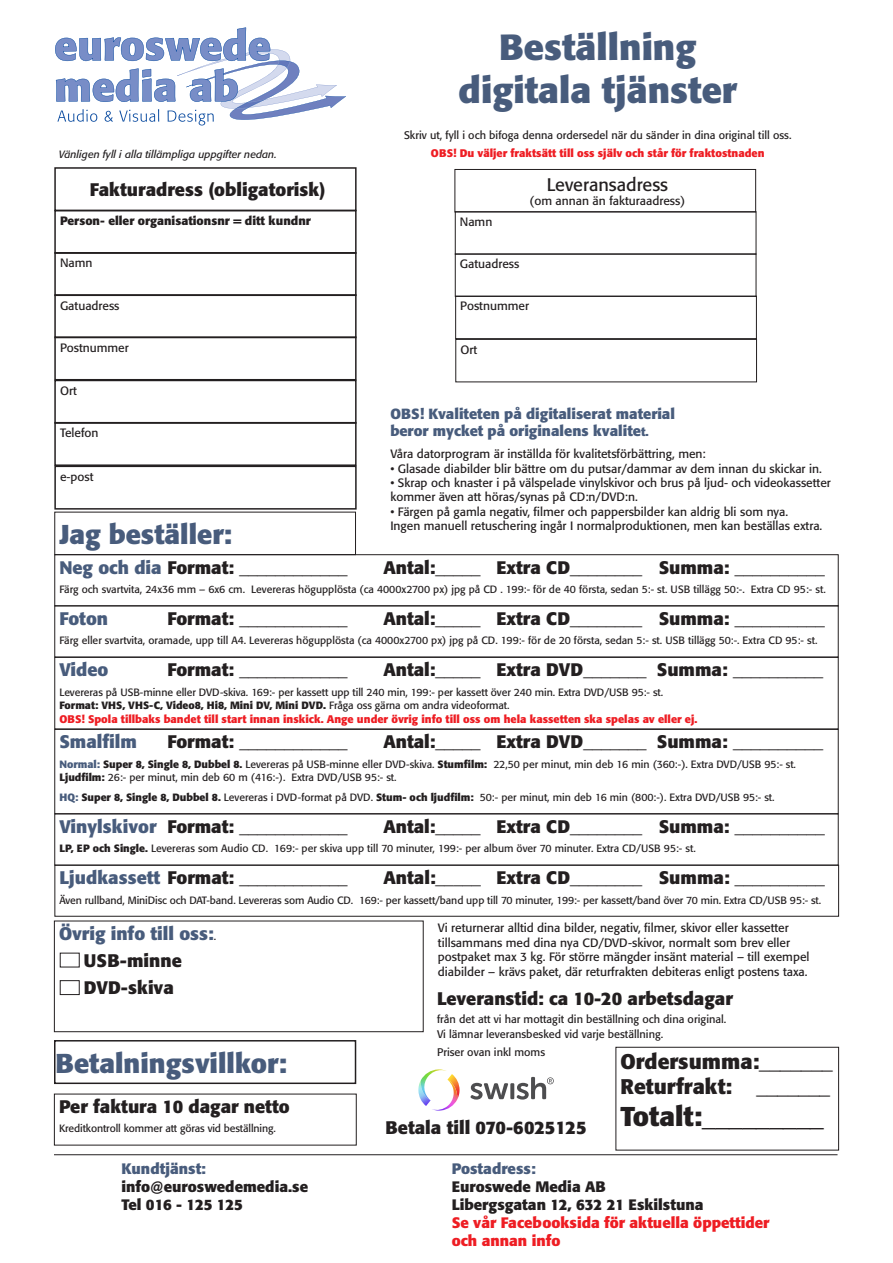
<style>
.page{position:relative;width:893px;height:1263px;background:#fff}
.page>*{position:absolute;margin:0;border:0;box-sizing:border-box;transform-origin:0 0}
.t1{font:700 36px "Formata";color:#485c7c}
.t2{font:700 27px "Formata";color:#485c7c}
.t3{font:700 27px "Formata";color:#231f20}
.t4{font:700 21px "Formata";color:#231f20}
.t5{font:700 18px "Formata";color:#231f20}
.t6{font:700 18px "Formata";color:#485c7c}
.t7{font:18px "Formata";color:#231f20}
.t8{font:700 15px "Formata";color:#231f20}
.t9{font:700 15px "Formata";color:#ee1d23}
.t10{font:700 15px "Formata";color:#485c7c}
.t11{font:700 14.55px "Formata";color:#485c7c}
.t12{font:12px/14.4px "Formata";color:#231f20}
.t13{font:700 12px "Formata";color:#231f20}
.t14{font:10.95px "Formata";color:#231f20}
.t15{font:700 10.95px "Formata";color:#ee1d23}
.t16{font:10.5px "Formata";color:#231f20}
.t17{font:700 10.5px "Formata";color:#231f20}
.t18{font:italic 10.5px "Formata";color:#231f20}
.s1{font-size:12px}
.s2{color:#485c7c}
.s3{font-size:10.95px}
.s4{font-weight:400}
.s5{font-weight:700;color:#485c7c}
.s6{font-weight:700}
.s7{font-weight:400;font-size:10.5px;color:#231f20}
</style>
<div class="page">
<svg style="left:55px;top:27px;width:291px;height:98px"></svg>
<div style="left:54px;top:167px;width:303px;height:44px;border:2px solid #231f20"></div>
<div style="left:54px;top:1040px;width:302px;height:44px;border:2px solid #231f20"></div>
<div style="left:454px;top:169px;width:302px;height:43px;border:1px solid #231f20"></div>
<div style="left:54px;top:422px;width:303px;height:44px;border:2px solid #231f20"></div>
<div style="left:54px;top:252px;width:303px;height:44px;border:2px solid #231f20"></div>
<div style="left:455px;top:211px;width:301px;height:44px;border:1px solid #231f20"></div>
<div style="left:54px;top:380px;width:303px;height:44px;border:2px solid #231f20"></div>
<div style="left:455px;top:339px;width:302px;height:43px;border:1px solid #231f20"></div>
<div style="left:54px;top:336px;width:303px;height:44px;border:2px solid #231f20"></div>
<div style="left:455px;top:296px;width:302px;height:43px;border:1px solid #231f20"></div>
<div style="left:54px;top:210px;width:303px;height:44px;border:2px solid #231f20"></div>
<div style="left:54px;top:466px;width:303px;height:44px;border:2px solid #231f20"></div>
<div style="left:54px;top:729px;width:785px;height:85px;border:1px solid #231f20"></div>
<div style="left:54px;top:657px;width:785px;height:72px;border:1px solid #231f20"></div>
<div style="left:54px;top:554px;width:785px;height:52px;border:1px solid #231f20"></div>
<div style="left:54px;top:865px;width:785px;height:52px;border:1px solid #231f20"></div>
<div style="left:615px;top:1047px;width:224px;height:103px;border:1px solid #231f20"></div>
<hr style="left:54px;top:1154px;width:783px;height:1px;background:#231f20">
<svg style="left:418px;top:1069px;width:42px;height:31px"></svg>
<svg style="left:470px;top:1083px;width:38px;height:16px"></svg>
<svg style="left:510px;top:1083px;width:4px;height:16px"></svg>
<svg style="left:516px;top:1077px;width:38px;height:22px"></svg>
<div style="left:54px;top:921px;width:370px;height:111px;border:1px solid #231f20"></div>
<div style="left:60px;top:980px;width:20px;height:15px;border:1px solid #231f20"></div>
<p class="t18" style="left:59px;top:147px;width:219px">Vänligen fyll i alla tillämpliga uppgifter nedan.</p>
<p class="t1" style="left:499px;top:25px;width:199px">Beställning</p>
<p class="t1" style="left:459px;top:68px;width:280px">digitala tjänster</p>
<p class="t14" style="left:404px;top:129px;width:389px">Skriv ut, fyll i och bifoga denna ordersedel när du sänder in dina original till oss.</p>
<p class="t15" style="left:431px;top:147px;width:335px">OBS! Du väljer fraktsätt till oss själv och står för fraktostnaden</p>
<p class="t5" style="left:90px;top:179px;width:237px">Fakturadress (obligatorisk)</p>
<p class="t7" style="left:547px;top:173px;width:123px">Leveransadress</p>
<p class="t12" style="left:530px;top:194px;width:157px">(om annan än fakturaadress)</p>
<p class="t13" style="left:60px;top:213px;width:252px">Person- eller organisationsnr = ditt kundnr</p>
<p class="t12" style="left:460px;top:214px;width:34px">Namn</p>
<p class="t12" style="left:60px;top:256px;width:34px">Namn</p>
<p class="t12" style="left:460px;top:257px;width:61px">Gatuadress</p>
<p class="t12" style="left:60px;top:298px;width:61px">Gatuadress</p>
<p class="t12" style="left:460px;top:299px;width:70px">Postnummer</p>
<p class="t12" style="left:60px;top:340px;width:70px">Postnummer</p>
<p class="t12" style="left:460px;top:342px;width:19px">Ort</p>
<p class="t12" style="left:60px;top:383px;width:19px">Ort</p>
<p class="t12" style="left:60px;top:426px;width:40px">Telefon</p>
<p class="t12" style="left:60px;top:469px;width:35px">e-post</p>
<p class="t2" style="left:59px;top:518px;width:174px">Jag beställer:</p>
<p class="t11" style="left:390px;top:405px;width:286px">OBS! Kvaliteten på digitaliserat material</p>
<p class="t11" style="left:390px;top:422px;width:260px">beror mycket på originalens kvalite<span class="s1">t.</span></p>
<p class="t12" style="left:390px;top:447px;width:317px">Våra datorprogram är inställda för kvalitetsförbättring, men:</p>
<p class="t12" style="left:390px;top:461px;width:433px">• Glasade diabilder blir bättre om du putsar/dammar av dem innan du skickar in.</p>
<p class="t12" style="left:390px;top:475px;width:442px">• Skrap och knaster i på välspelade vinylskivor och brus på ljud- och videokassetter kommer även att höras/synas på CD:n/DVD:n.</p>
<p class="t12" style="left:390px;top:504px;width:399px">• Färgen på gamla negativ, filmer och pappersbilder kan aldrig bli som nya.</p>
<p class="t12" style="left:390px;top:519px;width:433px">Ingen manuell retuschering ingår I normalproduktionen, men kan beställas extra.</p>
<p class="t5" style="left:59px;top:556px;width:290px"><span class="s2">Neg och dia</span> Format: ____________</p>
<p class="t5" style="left:383px;top:556px;width:443px">Antal:_____ Extra CD________ Summa: __________</p>
<p class="t16" style="left:59px;top:583px;width:768px">Färg och svartvita, 24x36 mm – 6x6 cm. Levereras högupplösta (ca 4000x2700 px) jpg på CD . 199:- för de 40 första, sedan 5:- st. USB tillägg 50:-. Extra CD 95:- st.</p>
<p class="t6" style="left:59px;top:607px;width:50px">Foton</p>
<p class="t5" style="left:167px;top:607px;width:182px">Format: ____________</p>
<p class="t5" style="left:383px;top:607px;width:443px">Antal:_____ Extra CD________ Summa: __________</p>
<p class="t16" style="left:59px;top:634px;width:760px">Färg eller svartvita, oramade, upp till A4. Levereras högupplösta (ca 4000x2700 px) jpg på CD. 199:- för de 20 första, sedan 5:- st. USB tillägg 50:-. Extra CD 95:- st.</p>
<p class="t6" style="left:59px;top:659px;width:51px">Video</p>
<p class="t5" style="left:167px;top:659px;width:182px">Format: ____________</p>
<p class="t5" style="left:383px;top:659px;width:441px">Antal:_____ Extra DVD_______ Summa: __________</p>
<p class="t16" style="left:59px;top:686px;width:605px">Levereras på USB-minne eller DVD-skiva. 169:- per kassett upp till 240 min, 199:- per kassett över 240 min. Extra DVD/USB 95:- st.</p>
<p class="t17" style="left:59px;top:699px;width:452px">Format: VHS, VHS-C, Video8, Hi8, Mini DV, Mini DVD<span class="s3">.</span> <span class="s4">Fråga oss gärna om andra videoformat.</span></p>
<p class="t15" style="left:59px;top:712px;width:639px">OBS! Spola tillbaks bandet till start innan inskick. Ange under övrig info till oss om hela kassetten ska spelas av eller ej.</p>
<p class="t6" style="left:59px;top:731px;width:79px">Smalfilm</p>
<p class="t5" style="left:167px;top:731px;width:182px">Format: ____________</p>
<p class="t5" style="left:383px;top:731px;width:441px">Antal:_____ Extra DVD_______ Summa: __________</p>
<p class="t16" style="left:59px;top:758px;width:738px"><span class="s5">Normal:</span> <span class="s6">Super 8, Single 8, Dubbel 8.</span> Levereras på USB-minne eller DVD-skiva. <span class="s6">Stumfilm:</span> 22,50 per minut, min deb 16 min (360:-). Extra DVD/USB 95:- st.</p>
<p class="t16" style="left:59px;top:771px;width:339px"><span class="s6">Ljudfilm:</span> 26:- per minut, min deb 60 m (416:-). Extra DVD/USB 95:- st.</p>
<p class="t16" style="left:59px;top:791px;width:717px"><span class="s5">HQ:</span> <span class="s6">Super 8, Single 8, Dubbel 8.</span> Levereras i DVD-format på DVD. <span class="s6">Stum- och ljudfilm:</span> 50:- per minut, min deb 16 min (800:-). Extra DVD/USB 95:- st.</p>
<p class="t5" style="left:59px;top:815px;width:290px"><span class="s2">Vinylskivor</span> Format: ____________</p>
<p class="t5" style="left:383px;top:815px;width:443px">Antal:_____ Extra CD________ Summa: __________</p>
<p class="t16" style="left:59px;top:842px;width:638px"><span class="s6">LP, EP och Single.</span> Levereras som Audio CD. 169:- per skiva upp till 70 minuter, 199:- per album över 70 minuter. Extra CD/USB 95:- st.</p>
<p class="t5" style="left:59px;top:866px;width:290px"><span class="s2">Ljudkassett</span> Format: ____________</p>
<p class="t5" style="left:383px;top:866px;width:443px">Antal:_____ Extra CD________ Summa: __________</p>
<p class="t16" style="left:59px;top:893px;width:763px">Även rullband, MiniDisc och DAT-band. Levereras som Audio CD. 169:- per kassett/band upp till 70 minuter, 199:- per kassett/band över 70 min. Extra CD/USB 95:- st.</p>
<p class="t6" style="left:59px;top:922px;width:159px">Övrig info till oss:<span class="s7">.</span></p>
<p class="t5" style="left:84px;top:949px;width:99px">USB-minne</p>
<p class="t5" style="left:84px;top:976px;width:91px">DVD-skiva</p>
<p class="t2" style="left:56px;top:1046px;width:233px">Betalningsvillkor:</p>
<p class="t5" style="left:59px;top:1095px;width:232px">Per faktura 10 dagar netto</p>
<p class="t16" style="left:59px;top:1122px;width:218px">Kreditkontroll kommer att göras vid beställning.</p>
<p class="t10" style="left:122px;top:1159px;width:86px">Kundtjänst:</p>
<p class="t8" style="left:122px;top:1177px;width:188px">info@euroswedemedia.se</p>
<p class="t8" style="left:122px;top:1195px;width:123px">Tel 016 - 125 125</p>
<p class="t12" style="left:438px;top:921px;width:373px">Vi returnerar alltid dina bilder, negativ, filmer, skivor eller kassetter tillsammans med dina nya CD/DVD-skivor, normalt som brev eller postpaket max 3 kg. För större mängder insänt material – till exempel diabilder – krävs paket, där returfrakten debiteras enligt postens taxa.</p>
<p class="t5" style="left:437px;top:987px;width:297px">Leveranstid: ca 10-20 arbetsdagar</p>
<p class="t14" style="left:437px;top:1012px;width:291px">från det att vi har mottagit din beställning och dina original.</p>
<p class="t14" style="left:437px;top:1027px;width:228px">Vi lämnar leveransbesked vid varje beställning.</p>
<p class="t14" style="left:437px;top:1045px;width:110px">Priser ovan inkl moms</p>
<p class="t4" style="left:620px;top:1048px;width:214px">Ordersumma:_______</p>
<p class="t4" style="left:620px;top:1073px;width:211px">Returfrakt: _______</p>
<p class="t3" style="left:620px;top:1100px;width:205px">Totalt:_________</p>
<p class="t5" style="left:386px;top:1116px;width:203px">Betala till 070-6025125</p>
<p class="t10" style="left:452px;top:1159px;width:86px">Postadress:</p>
<p class="t8" style="left:452px;top:1177px;width:156px">Euroswede Media AB</p>
<p class="t8" style="left:452px;top:1195px;width:253px">Libergsgatan 12, 632 21 Eskilstuna</p>
<p class="t9" style="left:452px;top:1213px;width:319px">Se vår Facebooksida för aktuella öppettider</p>
<p class="t9" style="left:452px;top:1231px;width:110px">och annan info</p>
</div>
